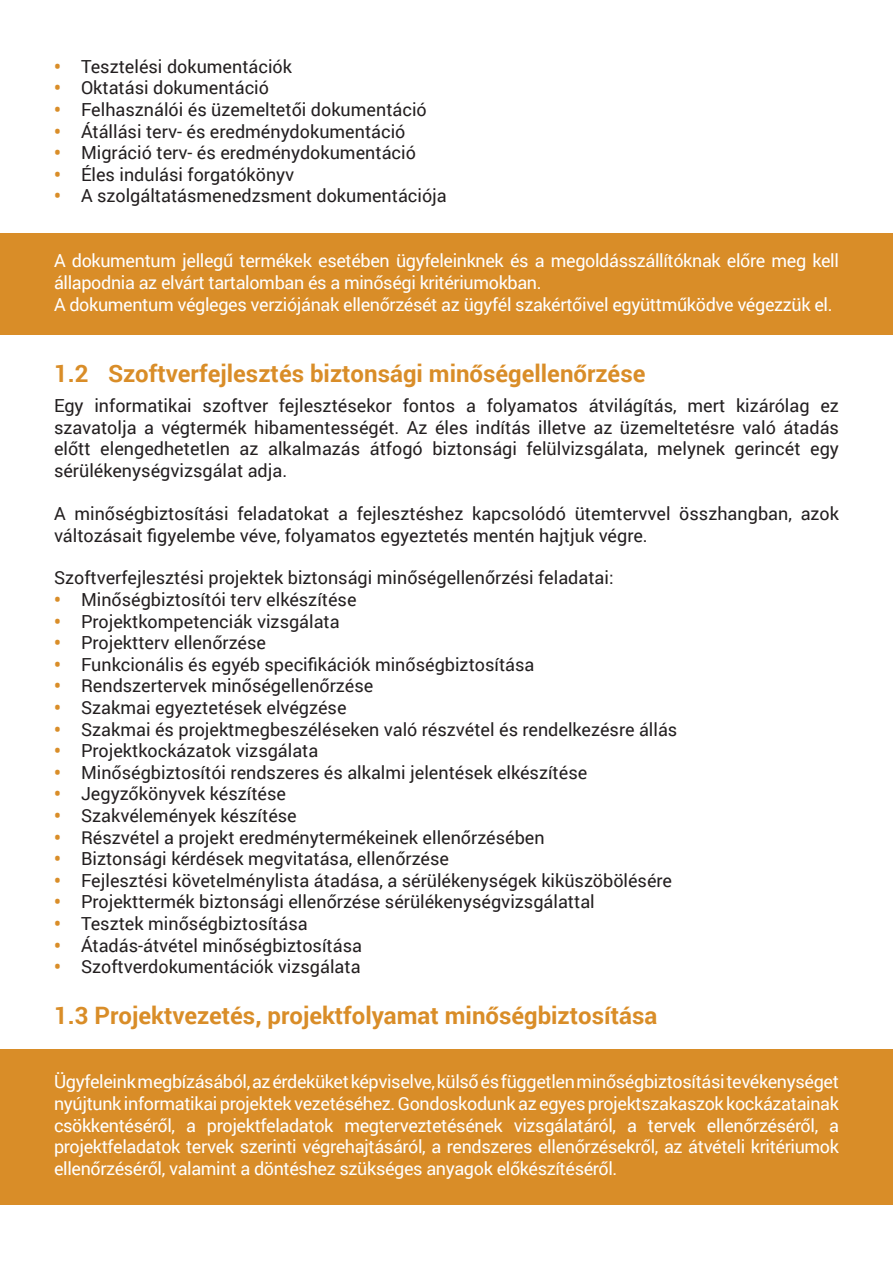
<style>
.page{position:relative;width:893px;height:1263px;background:#fff}
.page>*{position:absolute;margin:0;border:0;box-sizing:border-box;transform-origin:0 0}
.Cím{font:700 24px "Roboto";color:#d98d28}
.Szöveg{font:18px/21.6px "Roboto";color:#231f20;text-align:justify}
.Szöveg-2{font:18px/21.6px "Roboto";letter-spacing:-.02em;color:#fff}
.s1{font-weight:900;color:#d98d28}
</style>
<div class="page">
<div style="left:0;top:1049px;width:893px;height:156px;background:#d98d28"></div>
<div style="left:0;top:233px;width:893px;height:102px;background:#d98d28"></div>
<p class="Szöveg" style="left:54px;top:55px;width:240px"><span class="s1">•</span> Tesztelési dokumentációk</p>
<p class="Szöveg" style="left:54px;top:77px;width:217px"><span class="s1">•</span> Oktatási dokumentáció</p>
<p class="Szöveg" style="left:54px;top:98px;width:374px"><span class="s1">•</span> Felhasználói és üzemeltetői dokumentáció</p>
<p class="Szöveg" style="left:54px;top:120px;width:353px"><span class="s1">•</span> Átállási terv- és eredménydokumentáció</p>
<p class="Szöveg" style="left:54px;top:141px;width:363px"><span class="s1">•</span> Migráció terv- és eredménydokumentáció</p>
<p class="Szöveg" style="left:54px;top:163px;width:242px"><span class="s1">•</span> Éles indulási forgatókönyv</p>
<p class="Szöveg" style="left:54px;top:185px;width:394px"><span class="s1">•</span> A szolgáltatásmenedzsment dokumentációja</p>
<p class="Szöveg-2" style="left:54px;top:249px;width:786px">A dokumentum jellegű termékek esetében ügyfeleinknek és a megoldásszállítóknak előre meg kell állapodnia az elvárt tartalomban és a minőségi kritériumokban.</p>
<p class="Szöveg-2" style="left:54px;top:293px;width:780px">A dokumentum végleges verziójának ellenőrzését az ügyfél szakértőivel együttműködve végezzük el.</p>
<p class="Cím" style="left:54px;top:357px;width:593px">1.2 Szoftverfejlesztés biztonsági minőségellenőrzése</p>
<p class="Szöveg" style="left:54px;top:394px;width:786px">Egy informatikai szoftver fejlesztésekor fontos a folyamatos átvilágítás, mert kizárólag ez szavatolja a végtermék hibamentességét. Az éles indítás illetve az üzemeltetésre való átadás előtt elengedhetetlen az alkalmazás átfogó biztonsági felülvizsgálata, melynek gerincét egy sérülékenységvizsgálat adja.</p>
<p class="Szöveg" style="left:54px;top:502px;width:786px">A minőségbiztosítási feladatokat a fejlesztéshez kapcsolódó ütemtervvel összhangban, azok változásait figyelembe véve, folyamatos egyeztetés mentén hajtjuk végre.</p>
<p class="Szöveg" style="left:54px;top:566px;width:561px">Szoftverfejlesztési projektek biztonsági minőségellenőrzési feladatai:</p>
<p class="Szöveg" style="left:54px;top:588px;width:304px"><span class="s1">•</span> Minőségbiztosítói terv elkészítése</p>
<p class="Szöveg" style="left:54px;top:610px;width:287px"><span class="s1">•</span> Projektkompetenciák vizsgálata</p>
<p class="Szöveg" style="left:54px;top:631px;width:214px"><span class="s1">•</span> Projektterv ellenőrzése</p>
<p class="Szöveg" style="left:54px;top:653px;width:482px"><span class="s1">•</span> Funkcionális és egyéb specifikációk minőségbiztosítása</p>
<p class="Szöveg" style="left:54px;top:674px;width:321px"><span class="s1">•</span> Rendszertervek minőségellenőrzése</p>
<p class="Szöveg" style="left:54px;top:696px;width:294px"><span class="s1">•</span> Szakmai egyeztetések elvégzése</p>
<p class="Szöveg" style="left:54px;top:718px;width:625px"><span class="s1">•</span> Szakmai és projektmegbeszéléseken való részvétel és rendelkezésre állás</p>
<p class="Szöveg" style="left:54px;top:739px;width:266px"><span class="s1">•</span> Projektkockázatok vizsgálata</p>
<p class="Szöveg" style="left:54px;top:761px;width:535px"><span class="s1">•</span> Minőségbiztosítói rendszeres és alkalmi jelentések elkészítése</p>
<p class="Szöveg" style="left:54px;top:782px;width:234px"><span class="s1">•</span> Jegyzőkönyvek készítése</p>
<p class="Szöveg" style="left:54px;top:804px;width:244px"><span class="s1">•</span> Szakvélemények készítése</p>
<p class="Szöveg" style="left:54px;top:826px;width:492px"><span class="s1">•</span> Részvétel a projekt eredménytermékeinek ellenőrzésében</p>
<p class="Szöveg" style="left:54px;top:847px;width:397px"><span class="s1">•</span> Biztonsági kérdések megvitatása, ellenőrzése</p>
<p class="Szöveg" style="left:54px;top:869px;width:620px"><span class="s1">•</span> Fejlesztési követelménylista átadása, a sérülékenységek kiküszöbölésére</p>
<p class="Szöveg" style="left:54px;top:890px;width:542px"><span class="s1">•</span> Projekttermék biztonsági ellenőrzése sérülékenységvizsgálattal</p>
<p class="Szöveg" style="left:54px;top:912px;width:255px"><span class="s1">•</span> Tesztek minőségbiztosítása</p>
<p class="Szöveg" style="left:54px;top:934px;width:309px"><span class="s1">•</span> Átadás-átvétel minőségbiztosítása</p>
<p class="Szöveg" style="left:54px;top:955px;width:308px"><span class="s1">•</span> Szoftverdokumentációk vizsgálata</p>
<p class="Cím" style="left:54px;top:998px;width:605px">1.3 Projektvezetés, projektfolyamat minőségbiztosítása</p>
<p class="Szöveg-2" style="left:54px;top:1070px;width:787px;text-align:justify">Ügyfeleink megbízásából, az érdeküket képviselve, külső és független minőségbiztosítási tevékenységet nyújtunk informatikai projektek vezetéséhez. Gondoskodunk az egyes projektszakaszok kockázatainak csökkentéséről, a projektfeladatok megterveztetésének vizsgálatáról, a tervek ellenőrzéséről, a projektfeladatok tervek szerinti végrehajtásáról, a rendszeres ellenőrzésekről, az átvételi kritériumok ellenőrzéséről, valamint a döntéshez szükséges anyagok előkészítéséről.</p>
</div>
